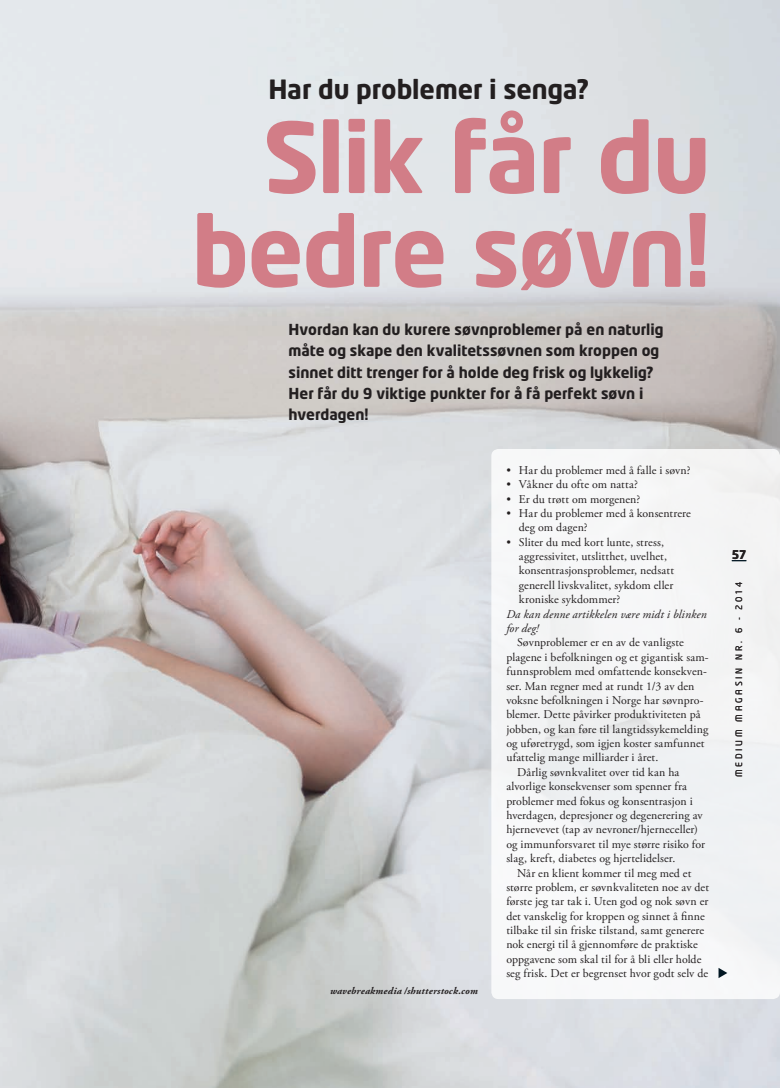
<style>
.page{position:relative;width:780px;height:1088px;background:#fff}
.page>*{position:absolute;margin:0;border:0;box-sizing:border-box;transform-origin:0 0}
.t1{font:700 96.25px/93.8px "Neo Tech Alt";letter-spacing:-.02em;color:#d27d87;text-align:right}
.t2{font:700 26.25px "Neo Tech Alt";color:#231f20}
.t3{font:700 15px/21.2px "Neo Tech Alt";color:#231f20}
.t4{font:11.88px/14.4px "Adobe Garamond Pro";letter-spacing:.005em;color:#231f20}
.t5{font:italic 11.88px/14.4px "Adobe Garamond Pro";letter-spacing:.01em;color:#231f20}
.t6{font:700 11.88px "Neo Tech Alt";color:#231f20}
.t7{font:italic 700 10px "Adobe Garamond Pro";letter-spacing:.025em;color:#231f20}
.t8{font:8.75px "Neo Tech Alt";letter-spacing:.32em;color:#231f20}
</style>
<div class="page">
<img style="left:0;top:0;width:780px;height:1088px">
<div style="left:491px;top:449px;width:289px;height:550px;background:#f4f5f5;border-radius:7px"></div>
<svg style="left:731px;top:560px;width:15px;height:1px"></svg>
<svg style="left:718px;top:968px;width:9px;height:10px"></svg>
<h2 class="t2" style="left:268px;top:73px;width:322px">Har du problemer i senga?</h2>
<h1 class="t1" style="left:191px;top:108px;width:520px">Slik får du bedre søvn!</h1>
<p class="t3" style="left:288px;top:318px;width:376px">Hvordan kan du kurere søvnproblemer på en naturlig måte og skape den kvalitetssøvnen som kroppen og sinnet ditt trenger for å holde deg frisk og lykkelig?<br>Her får du 9 viktige punkter for å få perfekt søvn i hverdagen!</p>
<p class="t7" style="left:330px;top:985px;width:149px">wavebreakmedia /shutterstock.com</p>
<p class="t4" style="left:506px;top:463px;width:186px">• Har du problemer med å falle i søvn?</p>
<p class="t4" style="left:506px;top:478px;width:133px">• Våkner du ofte om natta?</p>
<p class="t4" style="left:506px;top:492px;width:135px">• Er du trøtt om morgenen?</p>
<p class="t4" style="left:519px;top:506px;width:173px;text-indent:-13px">• Har du problemer med å konsentrere deg om dagen?</p>
<p class="t4" style="left:519px;top:535px;width:157px;text-indent:-13px">• Sliter du med kort lunte, stress, aggressivitet, utslitthet, uvelhet, konsentrasjonsproblemer, nedsatt generell livskvalitet, sykdom eller kroniske sykdommer?</p>
<p class="t5" style="left:506px;top:607px;width:202px">Da kan denne artikkelen være midt i blinken for deg!</p>
<p class="t4" style="left:517px;top:636px;width:168px">Søvnproblemer er en av de vanligste</p>
<p class="t4" style="left:506px;top:650px;width:204px">plagene i befolkningen og et gigantisk sam-</p>
<p class="t4" style="left:506px;top:665px;width:202px">funnsproblem med omfattende konsekven-</p>
<p class="t4" style="left:506px;top:679px;width:190px">ser. Man regner med at rundt 1/3 av den</p>
<p class="t4" style="left:506px;top:693px;width:199px">voksne befolkningen i Norge har søvnpro-</p>
<p class="t4" style="left:506px;top:708px;width:196px">blemer. Dette påvirker produktiviteten på</p>
<p class="t4" style="left:506px;top:722px;width:203px">jobben, og kan føre til langtidssykemelding</p>
<p class="t4" style="left:506px;top:736px;width:200px">og uføretrygd, som igjen koster samfunnet</p>
<p class="t4" style="left:506px;top:751px;width:153px">ufattelig mange milliarder i året.</p>
<p class="t4" style="left:517px;top:765px;width:164px">Dårlig søvnkvalitet over tid kan ha</p>
<p class="t4" style="left:506px;top:780px;width:182px">alvorlige konsekvenser som spenner fra</p>
<p class="t4" style="left:506px;top:794px;width:188px">problemer med fokus og konsentrasjon i</p>
<p class="t4" style="left:506px;top:808px;width:198px">hverdagen, depresjoner og degenerering av</p>
<p class="t4" style="left:506px;top:823px;width:193px">hjernevevet (tap av nevroner/hjerneceller)</p>
<p class="t4" style="left:506px;top:837px;width:200px">og immunforsvaret til mye større risiko for</p>
<p class="t4" style="left:506px;top:851px;width:171px">slag, kreft, diabetes og hjertelidelser.</p>
<p class="t4" style="left:517px;top:866px;width:176px">Når en klient kommer til meg med et</p>
<p class="t4" style="left:506px;top:880px;width:204px">større problem, er søvnkvaliteten noe av det</p>
<p class="t4" style="left:506px;top:895px;width:203px">første jeg tar tak i. Uten god og nok søvn er</p>
<p class="t4" style="left:506px;top:909px;width:200px">det vanskelig for kroppen og sinnet å finne</p>
<p class="t4" style="left:506px;top:923px;width:199px">tilbake til sin friske tilstand, samt generere</p>
<p class="t4" style="left:506px;top:938px;width:193px">nok energi til å gjennomføre de praktiske</p>
<p class="t4" style="left:506px;top:952px;width:196px">oppgavene som skal til for å bli eller holde</p>
<p class="t4" style="left:506px;top:967px;width:203px">seg frisk. Det er begrenset hvor godt selv de</p>
<p class="t6" style="left:731px;top:547px;width:16px">57</p>
<p class="t8" style="left:733px;top:777px;width:197px;rotate:-90deg">Medium Magasin nr. 6 - 2014</p>
</div>
